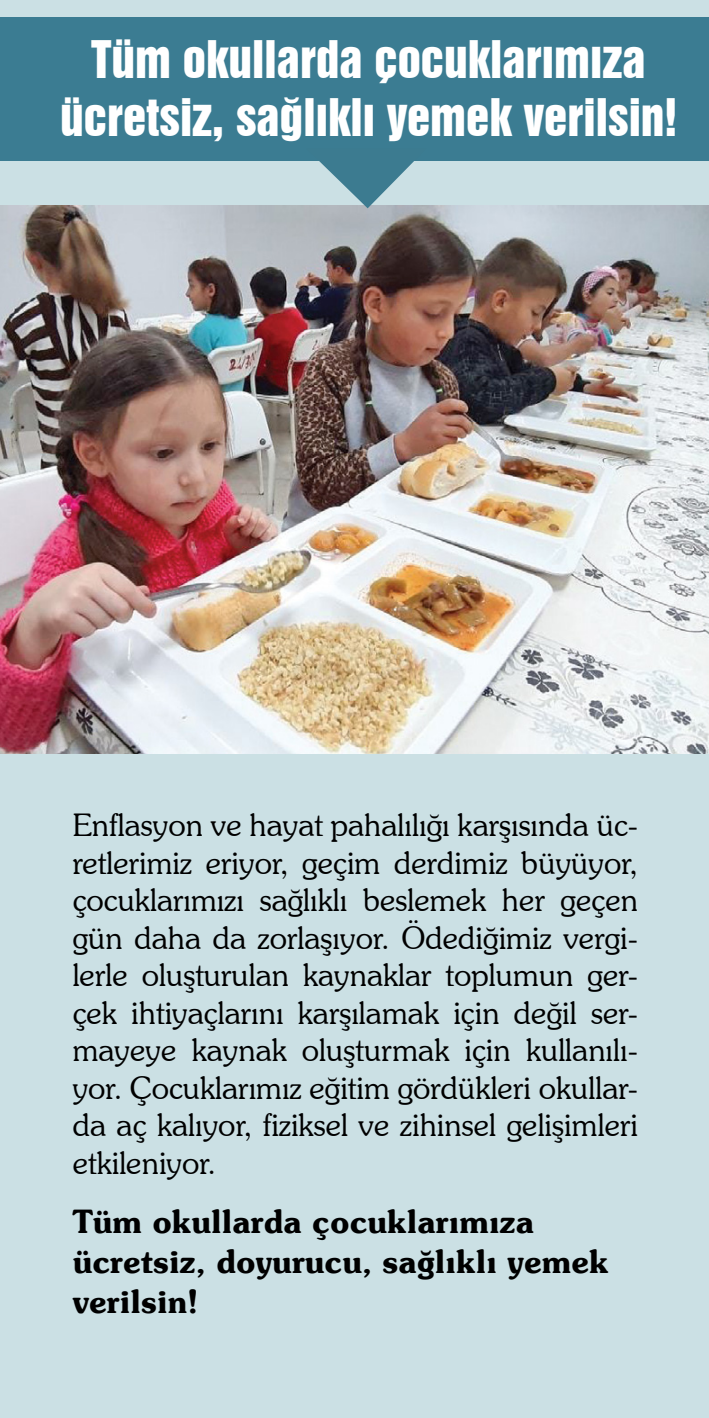
<style>
.page{position:relative;width:709px;height:1418px;background:#fff}
.page>*{position:absolute;margin:0;border:0;box-sizing:border-box;transform-origin:0 0}
.anaBaslik1{font:47.5px/57.5px "Swiss 921 BT Regular A";color:#fff;text-align:center}
.anametin{font:600 32.5px/40px "Souvenir IT Cby BT";color:#000}
.Metin{font:300 31.25px/37.5px "Souvenir IT Cby BT";color:#000;text-align:justify}
</style>
<div class="page">
<div style="left:0;top:0;width:709px;height:1417px;background:#cbe0e4"></div>
<div style="left:0;top:17px;width:709px;height:144px;background:#3b7c92"></div>
<img style="left:0;top:206px;width:709px;height:547px">
<svg style="left:306px;top:161px;width:120px;height:47px"></svg>
<p class="anaBaslik1" style="left:60px;top:30px;width:618px">Tüm okullarda çocuklarımıza ücretsiz, sağlıklı yemek verilsin!</p>
<p class="Metin" style="left:73px;top:806px;width:567px">Enflasyon ve hayat pahalılığı karşısında üc&shy;retlerimiz eriyor, geçim derdimiz büyüyor, çocuklarımızı sağlıklı beslemek her geçen gün daha da zorlaşıyor. Ödediğimiz vergi&shy;lerle oluşturulan kaynaklar toplumun ger&shy;çek ihtiyaçlarını karşılamak için değil ser&shy;mayeye kaynak oluşturmak için kullanılı&shy;yor. Çocuklarımız eğitim gördükleri okullar&shy;da aç kalıyor, fiziksel ve zihinsel gelişimleri etkileniyor.</p>
<p class="anametin" style="left:73px;top:1200px;width:537px">Tüm okullarda çocuklarımıza ücretsiz, doyurucu, sağlıklı yemek verilsin!</p>
</div>
